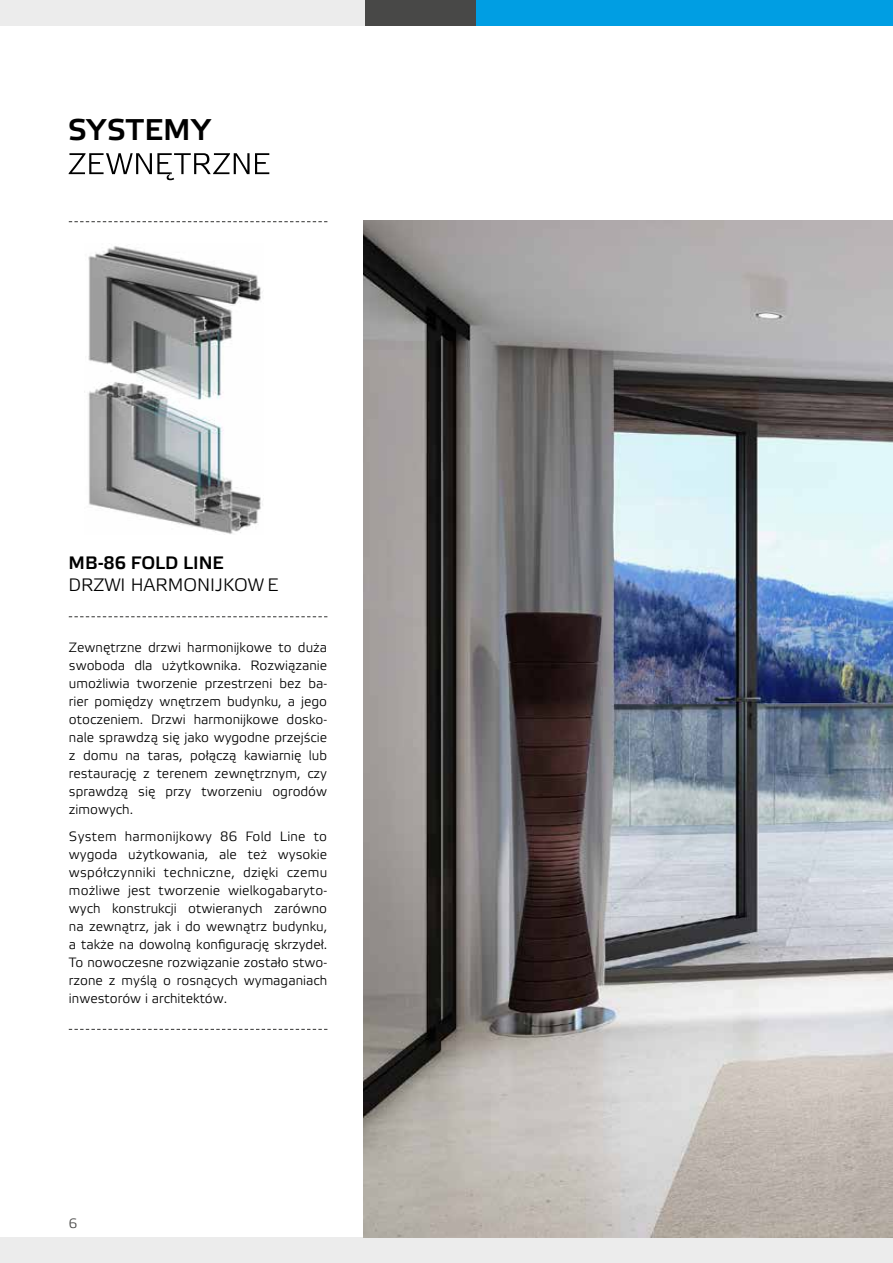
<style>
.page{position:relative;width:893px;height:1263px;background:#fff}
.page>*{position:absolute;margin:0;border:0;box-sizing:border-box;transform-origin:0 0}
.t1{font:700 30px "Elektra Light Pro";letter-spacing:.01em;color:#000}
.t2{font:18px "Elektra Light Pro";color:#000}
.t3{font:700 18px "Elektra Light Pro";color:#000}
.t4{font:13.5px/18px "Elektra Light Pro";color:#000;text-align:justify}
.t5{font:13.5px "Elektra Light Pro";color:#484847}
</style>
<div class="page">
<svg style="left:69px;top:153px;width:200px;height:27px"></svg>
<svg style="left:69px;top:221px;width:258px;height:1px"></svg>
<svg style="left:69px;top:616px;width:258px;height:1px"></svg>
<svg style="left:69px;top:1029px;width:258px;height:1px"></svg>
<img style="left:88px;top:246px;width:175px;height:288px">
<div style="left:0;top:0;width:366px;height:26px;background:#ececec"></div>
<div style="left:366px;top:0;width:110px;height:26px;background:#484847"></div>
<div style="left:476px;top:0;width:417px;height:26px;background:#009ee3"></div>
<div style="left:0;top:1237px;width:893px;height:26px;background:#ececec"></div>
<img style="left:364px;top:220px;width:529px;height:1017px">
<h1 class="t1" style="left:68px;top:113px;width:144px">SYSTEMY</h1>
<h2 class="t3" style="left:69px;top:553px;width:157px">MB-86 FOLD LINE</h2>
<h2 class="t2" style="left:69px;top:575px;width:211px">DRZWI HARMONIJKOW E</h2>
<p class="t4" style="left:69px;top:639px;width:260px">Zewnętrzne drzwi harmonijkowe to duża swoboda dla użytkownika. Rozwiązanie umożliwia tworzenie przestrzeni bez ba&shy;rier pomiędzy wnętrzem budynku, a jego otoczeniem. Drzwi harmonijkowe dosko&shy;nale sprawdzą się jako wygodne przejście z domu na taras, połączą kawiarnię lub restaurację z terenem zewnętrznym, czy sprawdzą się przy tworzeniu ogrodów zimowych.</p>
<p class="t4" style="left:69px;top:828px;width:260px">System harmonijkowy 86 Fold Line to wygoda użytkowania, ale też wysokie współczynniki techniczne, dzięki czemu możliwe jest tworzenie wielkogabaryto&shy;wych konstrukcji otwieranych zarówno na zewnątrz, jak i do wewnątrz budynku, a także na dowolną konfigurację skrzydeł.<br>To nowoczesne rozwiązanie zostało stwo&shy;rzone z myślą o rosnących wymaganiach inwestorów i architektów.</p>
<p class="t5" style="left:69px;top:1216px;width:10px">6</p>
</div>
